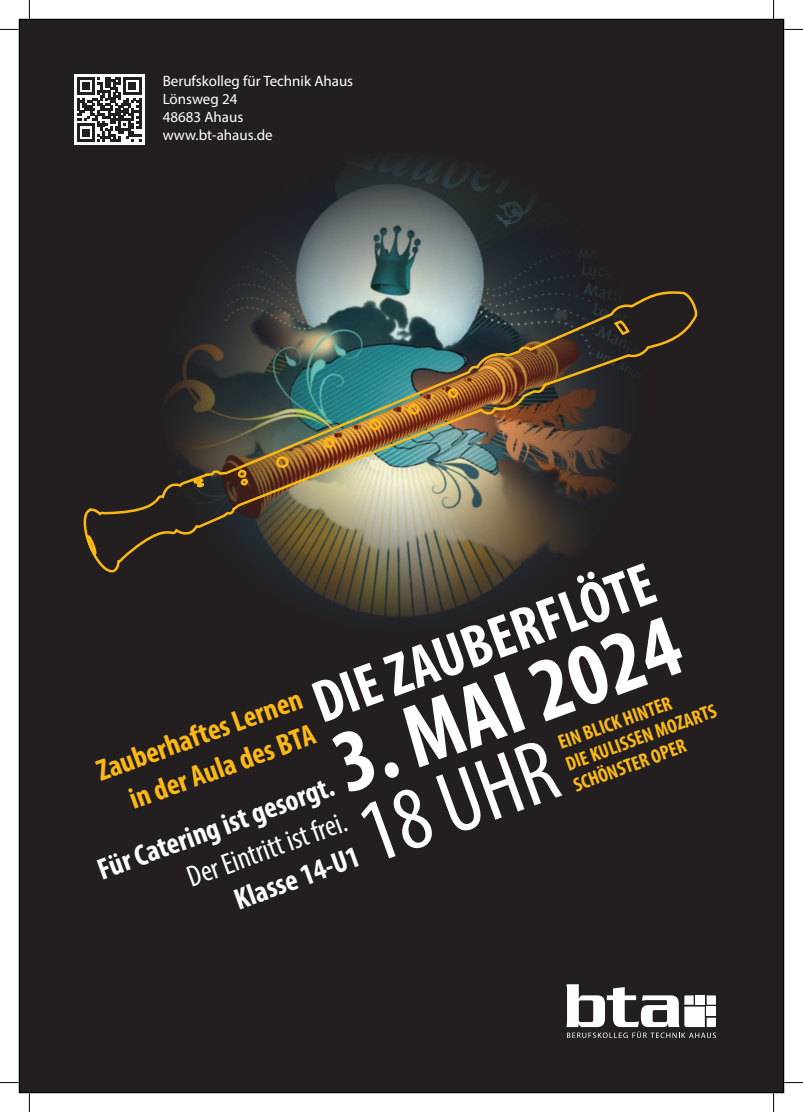
<style>
.page{position:relative;width:803px;height:1112px;background:#fff}
.page>*{position:absolute;margin:0;border:0;box-sizing:border-box;transform-origin:0 0}
.t1{font:700 condensed 90px "Myriad Pro";color:#fff}
.t2{font:condensed 90px "Myriad Pro";color:#fff}
.t3{font:700 condensed 60px "Myriad Pro";color:#fff}
.t4{font:700 condensed 30px/37.5px "Myriad Pro";color:#fcb814;text-align:right}
.t5{font:700 condensed 30px "Myriad Pro";color:#fff}
.t6{font:condensed 30px "Myriad Pro";color:#fff}
.t7{font:700 condensed 20px/22.5px "Myriad Pro";color:#fcb814}
.t8{font:15px/18px "Myriad Pro";color:#fff}
</style>
<div class="page">
<div style="left:19px;top:19px;width:764px;height:1073px;background:#231f20"></div>
<svg style="left:566px;top:984px;width:150px;height:53px"></svg>
<div style="left:74px;top:74px;width:71px;height:71px;background:#fff"></div>
<svg style="left:77px;top:77px;width:9px;height:64px"></svg>
<svg style="left:86px;top:77px;width:518px;height:540px"></svg>
<img style="left:83px;top:290px;width:615px;height:283px">
<svg style="left:0;top:29px;width:19px;height:1px"></svg>
<svg style="left:784px;top:29px;width:19px;height:1px"></svg>
<svg style="left:0;top:1081px;width:19px;height:2px"></svg>
<svg style="left:784px;top:1081px;width:19px;height:2px"></svg>
<svg style="left:29px;top:0;width:1px;height:19px"></svg>
<svg style="left:29px;top:1092px;width:1px;height:19px"></svg>
<svg style="left:773px;top:0;width:1px;height:19px"></svg>
<svg style="left:773px;top:1092px;width:1px;height:19px"></svg>
<p class="t8" style="left:163px;top:71px;width:192px">Berufskolleg für Technik Ahaus<br>Lönsweg 24<br>48683 Ahaus www.bt-ahaus.de</p>
<h2 class="t3" style="left:302px;top:669px;width:361px;rotate:-20deg">DIE ZAUBERFLÖTE</h2>
<h1 class="t1" style="left:318px;top:712px;width:364px;rotate:-20deg">3. MAI 2024</h1>
<h3 class="t4" style="left:91px;top:753px;width:218px;rotate:-20deg">Zauberhaftes Lernen in der Aula des BTA</h3>
<h3 class="t7" style="left:555px;top:732px;width:161px;rotate:-20deg">EIN BLICK HINTER<br>DIE KULISSEN MOZARTS<br>SCHÖNSTER OPER</h3>
<h1 class="t2" style="left:344px;top:784px;width:205px;rotate:-20deg">18 UHR</h1>
<h3 class="t5" style="left:92px;top:852px;width:251px;rotate:-20deg">Für Catering ist gesorgt.</h3>
<h3 class="t6" style="left:182px;top:860px;width:169px;rotate:-20deg">Der Eintritt ist frei.</h3>
<h3 class="t5" style="left:229px;top:882px;width:133px;rotate:-20deg">Klasse 14-U1</h3>
</div>
